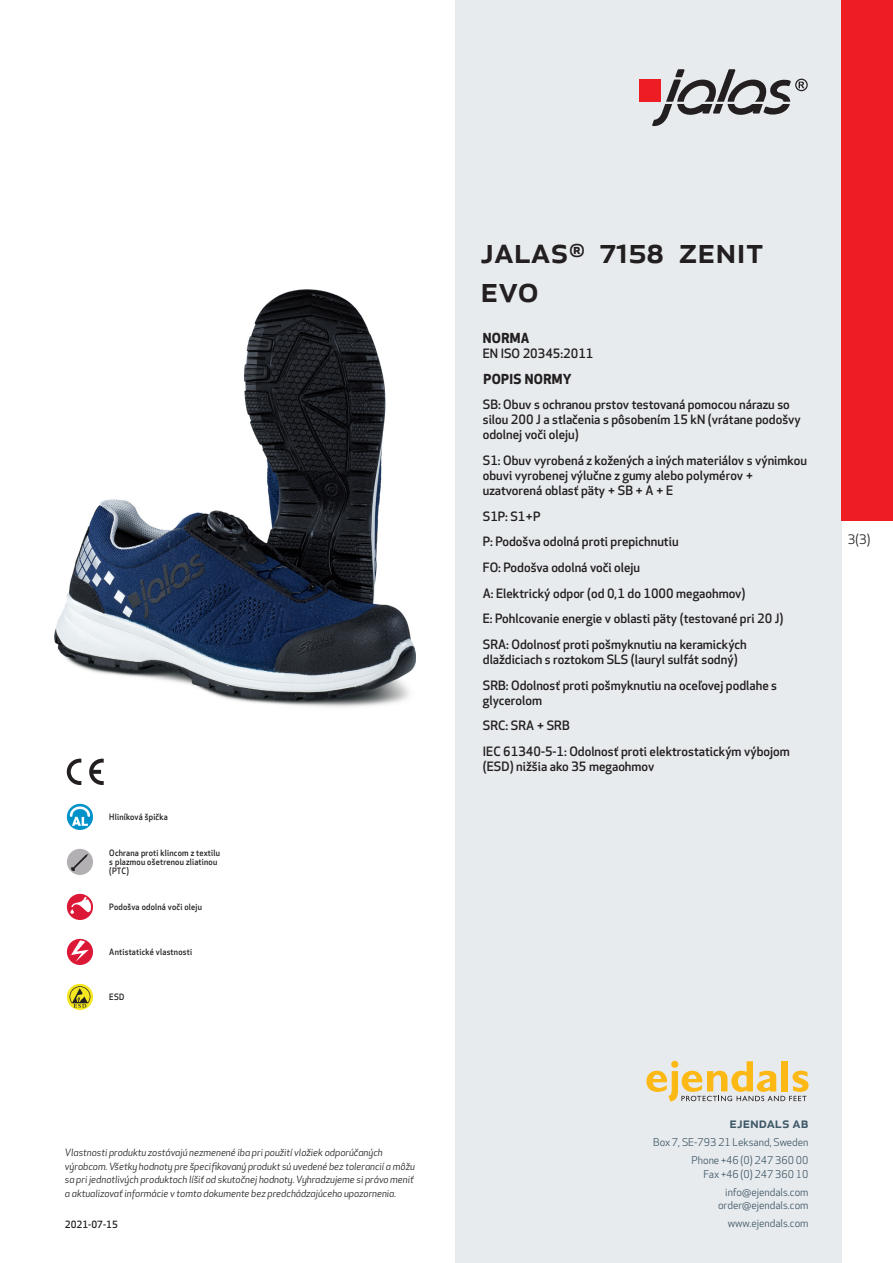
<style>
.page{position:relative;width:893px;height:1263px;background:#fff}
.page>*{position:absolute;margin:0;border:0;box-sizing:border-box;transform-origin:0 0}
.prodname{font:500 36px/39px "Apex New";color:#231f20}
.t1{font:500 15px "Apex New";color:#405968}
.Funktion_body{font:700 13.5px "Apex New";letter-spacing:.025em;color:#231f20}
.t2{font:12.75px "Apex New";color:#231f20}
.Funktion_body-2{font:500 12.6px/15px "Apex New";color:#231f20}
.t3{font:10.5px/18px "Apex New";color:#405968;text-align:right}
.t4{font:italic 9.75px/13.5px "Apex New";color:#231f20}
.t5{font:500 9.75px "Apex New";color:#231f20}
.Funktion_body-3{font:500 8.55px/9px "Apex New";letter-spacing:.025em;color:#231f20;scale:.95 1}
</style>
<div class="page">
<div style="left:455px;top:0;width:387px;height:1263px;background:#e8ebee"></div>
<svg style="left:646px;top:1061px;width:162px;height:40px"></svg>
<img style="left:54px;top:289px;width:361px;height:418px">
<div style="left:842px;top:0;width:51px;height:520px;background:#ee1d23"></div>
<svg style="left:67px;top:804px;width:26px;height:26px"></svg>
<svg style="left:70px;top:806px;width:20px;height:20px"></svg>
<div style="left:67px;top:849px;width:26px;height:26px;background:#b3b0b3;border-radius:50%"></div>
<svg style="left:71px;top:854px;width:17px;height:17px"></svg>
<div style="left:67px;top:894px;width:26px;height:26px;background:#db1836;border-radius:50%"></div>
<svg style="left:70px;top:897px;width:21px;height:17px"></svg>
<div style="left:67px;top:939px;width:26px;height:26px;background:#db1836;border-radius:50%"></div>
<svg style="left:71px;top:940px;width:18px;height:22px"></svg>
<svg style="left:67px;top:984px;width:26px;height:26px"></svg>
<svg style="left:70px;top:986px;width:20px;height:22px"></svg>
<svg style="left:89px;top:759px;width:15px;height:26px"></svg>
<svg style="left:67px;top:759px;width:14px;height:26px"></svg>
<div style="left:639px;top:80px;width:22px;height:22px;background:#ee1d23"></div>
<svg style="left:652px;top:69px;width:156px;height:57px"></svg>
<p class="Funktion_body-3" style="left:109px;top:812px;width:63px">Hliníková špička</p>
<p class="Funktion_body-3" style="left:109px;top:848px;width:118px">Ochrana proti klincom z textilu s plazmou ošetrenou zliatinou (PTC)</p>
<p class="Funktion_body-3" style="left:109px;top:902px;width:99px">Podošva odolná voči oleju</p>
<p class="Funktion_body-3" style="left:109px;top:947px;width:89px">Antistatické vlastnosti</p>
<p class="Funktion_body-3" style="left:109px;top:992px;width:17px">ESD</p>
<p class="t4" style="left:65px;top:1146px;width:351px">Vlastnosti produktu zostávajú nezmenené iba pri použití vložiek odporúčaných výrobcom. Všetky hodnoty pre špecifikovaný produkt sú uvedené bez tolerancií a môžu sa pri jednotlivých produktoch líšiť od skutočnej hodnoty. Vyhradzujeme si právo meniť a aktualizovať informácie v tomto dokumente bez predchádzajúceho upozornenia.</p>
<p class="t5" style="left:65px;top:1218px;width:54px">2021-07-15</p>
<p class="prodname" style="left:480px;top:230px;width:285px">JALAS<sup>®</sup> 7158 ZENIT<br>EVO</p>
<p class="Funktion_body" style="left:483px;top:328px;width:48px">NORMA</p>
<p class="Funktion_body-2" style="left:483px;top:346px;width:112px">EN ISO 20345:2011</p>
<p class="Funktion_body" style="left:483px;top:369px;width:90px">POPIS NORMY</p>
<p class="Funktion_body-2" style="left:483px;top:397px;width:319px">SB: Obuv s ochranou prstov testovaná pomocou nárazu so silou 200 J a stlačenia s pôsobením 15 kN (vrátane podošvy odolnej voči oleju)</p>
<p class="Funktion_body-2" style="left:483px;top:453px;width:326px">S1: Obuv vyrobená z kožených a iných materiálov s výnimkou obuvi vyrobenej výlučne z gumy alebo polymérov + uzatvorená oblasť päty + SB + A + E</p>
<p class="Funktion_body-2" style="left:483px;top:508px;width:59px">S1P: S1+P</p>
<p class="Funktion_body-2" style="left:483px;top:534px;width:197px">P: Podošva odolná proti prepichnutiu</p>
<p class="Funktion_body-2" style="left:483px;top:560px;width:159px">FO: Podošva odolná voči oleju</p>
<p class="Funktion_body-2" style="left:483px;top:585px;width:264px">A: Elektrický odpor (od 0,1 do 1000 megaohmov)</p>
<p class="Funktion_body-2" style="left:483px;top:611px;width:302px">E: Pohlcovanie energie v oblasti päty (testované pri 20 J)</p>
<p class="Funktion_body-2" style="left:483px;top:637px;width:266px">SRA: Odolnosť proti pošmyknutiu na keramických dlaždiciach s roztokom SLS (lauryl sulfát sodný)</p>
<p class="Funktion_body-2" style="left:483px;top:677px;width:296px">SRB: Odolnosť proti pošmyknutiu na oceľovej podlahe s glycerolom</p>
<p class="Funktion_body-2" style="left:483px;top:718px;width:88px">SRC: SRA + SRB</p>
<p class="Funktion_body-2" style="left:483px;top:743px;width:309px">IEC 61340-5-1: Odolnosť proti elektrostatickým výbojom (ESD) nižšia ako 35 megaohmov</p>
<p class="t2" style="left:848px;top:531px;width:24px">3(3)</p>
<p class="t1" style="left:729px;top:1113px;width:80px">ejendals ab</p>
<p class="t3" style="left:653px;top:1133px;width:157px">Box 7, SE-793 21 Leksand, Sweden<br>Phone +46 (0) 247 360 00</p>
<p class="t3" style="left:703px;top:1165px;width:107px">Fax +46 (0) 247 360 10 info@ejendals.com</p>
<p class="t3" style="left:718px;top:1196px;width:92px">order@ejendals.com</p>
<p class="t3" style="left:728px;top:1215px;width:82px">www.ejendals.com</p>
</div>
